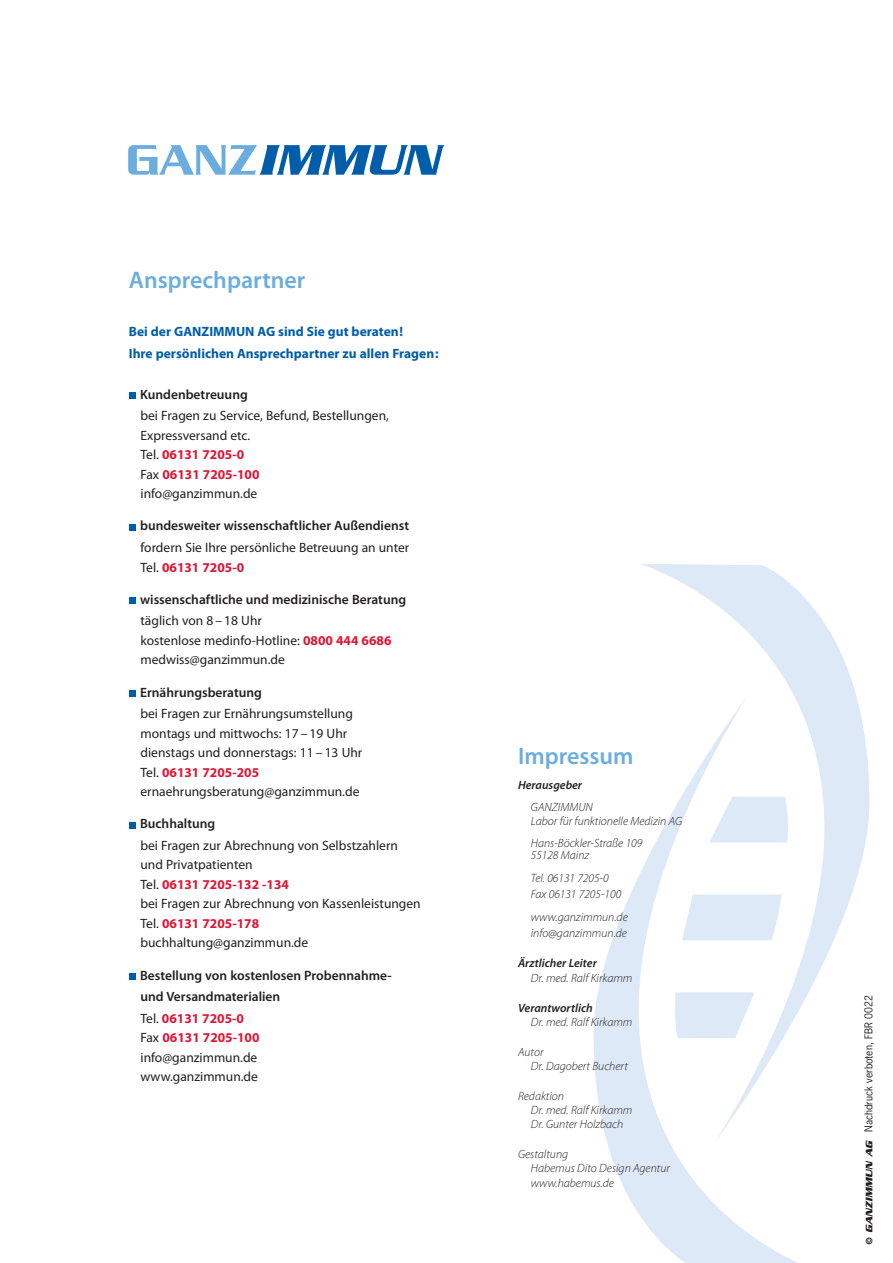
<style>
.page{position:relative;width:893px;height:1263px;background:#fff}
.page>*{position:absolute;margin:0;border:0;box-sizing:border-box;transform-origin:0 0}
.t1{font:600 24px "Myriad Pro";color:#6caddf}
.t2{font:13.5px/19.5px "Myriad Pro";color:#231f20}
.t3{font:600 13.5px/21.6px "Myriad Pro";color:#231f20}
.t4{font:700 13.5px/21.6px "Myriad Pro";color:#005daa}
.t5{font:italic 300 12px/14.2px "Myriad Pro";color:#231f20}
.t6{font:italic 600 12px "Myriad Pro";color:#231f20}
.t7{font:10.2px "News Gothic";color:#231f20}
.s1{font-weight:700;color:#dd1735}
.s2{font-weight:400}
.s3{font-family:"Serpentine";font-weight:500}
.s4{font-family:"Serpentine";font-weight:700;font-style:italic}
</style>
<div class="page">
<svg style="left:594px;top:874px;width:204px;height:389px;fill:#dee9f7"></svg>
<svg style="left:640px;top:564px;width:229px;height:579px"></svg>
<svg style="left:128px;top:145px;width:316px;height:30px"></svg>
<div style="left:129px;top:973px;width:7px;height:6px;background:#005daa"></div>
<div style="left:129px;top:822px;width:7px;height:6px;background:#005daa"></div>
<div style="left:129px;top:690px;width:7px;height:6px;background:#005daa"></div>
<div style="left:129px;top:597px;width:7px;height:7px;background:#005daa"></div>
<div style="left:129px;top:524px;width:7px;height:6px;background:#005daa"></div>
<div style="left:129px;top:392px;width:7px;height:7px;background:#005daa"></div>
<h1 class="t1" style="left:129px;top:271px;width:178px">Ansprechpartner</h1>
<p class="t4" style="left:129px;top:322px;width:311px">Bei der GANZIMMUN AG sind Sie gut beraten!<br>Ihre persönlichen Ansprechpartner zu allen Fragen:</p>
<p class="t3" style="left:140px;top:385px;width:109px">Kundenbetreuung</p>
<p class="t2" style="left:141px;top:407px;width:250px">bei Fragen zu Service, Befund, Bestellungen,<br>Expressversand etc.<br>Tel. <span class="s1">06131 7205-0<br></span>Fax <span class="s1">06131 7205-100<br></span>info@ganzimmun.de</p>
<p class="t3" style="left:140px;top:516px;width:270px">bundesweiter wissenschaftlicher Außendienst</p>
<p class="t2" style="left:141px;top:539px;width:270px">fordern Sie Ihre persönliche Betreuung an unter<br>Tel. <span class="s1">06131 7205-0</span></p>
<p class="t3" style="left:140px;top:590px;width:267px">wissenschaftliche und medizinische Beratung</p>
<p class="t2" style="left:141px;top:612px;width:252px">täglich von 8 – 18 Uhr<br>kostenlose medinfo-Hotline: <span class="s1">0800 444 6686 </span>medwiss@ganzimmun.de</p>
<p class="t3" style="left:140px;top:682px;width:123px">Ernährungsberatung</p>
<p class="t2" style="left:141px;top:705px;width:223px">bei Fragen zur Ernährungsumstellung montags und mittwochs: 17 – 19 Uhr dienstags und donnerstags: 11 – 13 Uhr Tel. <span class="s1">06131 7205-205 </span>ernaehrungsberatung@ganzimmun.de</p>
<p class="t3" style="left:140px;top:814px;width:77px">Buchhaltung</p>
<p class="t2" style="left:141px;top:837px;width:282px">bei Fragen zur Abrechnung von Selbstzahlern und Privatpatienten<br>Tel. <span class="s1">06131 7205-132 -134<br></span>bei Fragen zur Abrechnung von Kassenleistungen<br>Tel. <span class="s1">06131 7205-178 </span>buchhaltung@ganzimmun.de</p>
<p class="t3" style="left:140px;top:965px;width:253px">Bestellung von kostenlosen Probennahme&shy;und Versandmaterialien<br><span class="s2">Tel.</span> <span class="s1">06131 7205-0</span></p>
<p class="t2" style="left:141px;top:1029px;width:121px">Fax <span class="s1">06131 7205-100 </span>info@ganzimmun.de www.ganzimmun.de</p>
<h1 class="t1" style="left:518px;top:747px;width:117px">Impressum</h1>
<p class="t6" style="left:518px;top:780px;width:66px">Herausgeber</p>
<p class="t5" style="left:531px;top:801px;width:153px">GANZIMMUN<br>Labor für funktionelle Medizin AG</p>
<p class="t5" style="left:531px;top:838px;width:113px;line-height:12px">Hans-Böckler-Straße 109<br>55128 Mainz</p>
<p class="t5" style="left:531px;top:871px;width:92px;line-height:16.5px">Tel. 06131 7205-0<br>Fax 06131 7205-100</p>
<p class="t5" style="left:531px;top:910px;width:98px;line-height:16.5px">www.ganzimmun.de info@ganzimmun.de</p>
<p class="t6" style="left:518px;top:959px;width:80px">Ärztlicher Leiter</p>
<p class="t5" style="left:531px;top:971px;width:103px">Dr. med. Ralf Kirkamm</p>
<p class="t6" style="left:518px;top:1003px;width:76px">Verantwortlich</p>
<p class="t5" style="left:531px;top:1016px;width:103px">Dr. med. Ralf Kirkamm</p>
<p class="t5" style="left:531px;top:1046px;width:99px;text-indent:-13px">Autor<br>Dr. Dagobert Buchert</p>
<p class="t5" style="left:531px;top:1090px;width:103px;text-indent:-13px">Redaktion<br>Dr. med. Ralf Kirkamm<br>Dr. Gunter Holzbach</p>
<p class="t5" style="left:531px;top:1148px;width:141px;text-indent:-13px">Gestaltung<br>Habemus Dito Design Agentur www.habemus.de</p>
<p class="t7" style="left:864px;top:1245px;width:251px;rotate:-90deg"><span class="s3">©</span> <span class="s4">GANZIMMUN AG</span> Nachdruck verboten, FBR 0022</p>
</div>
